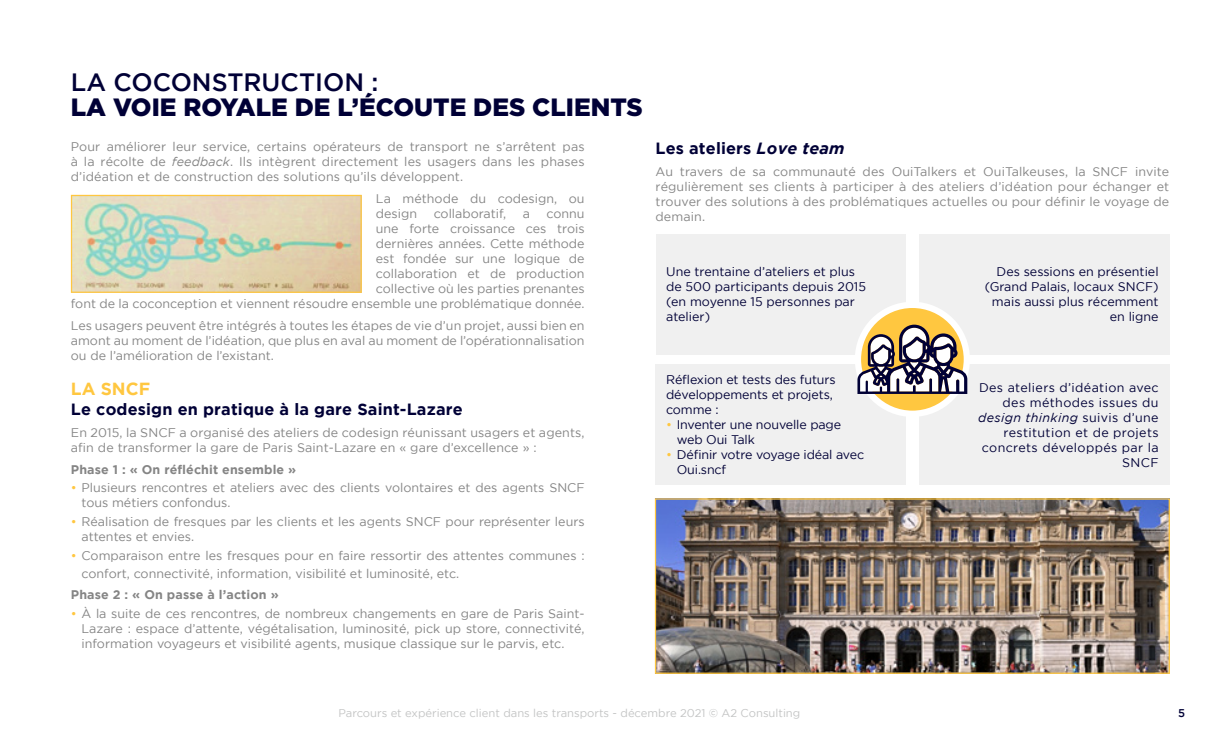
<style>
.page{position:relative;width:1230px;height:735px;background:#fff}
.page>*{position:absolute;margin:0;border:0;box-sizing:border-box;transform-origin:0 0}
.t1{font:900 25px "Gotham";color:#000036}
.t2{font:500 25px "Gotham";color:#000036}
.t3{font:700 17.5px "Gotham";color:#ffc740}
.t4{font:700 16.25px "Gotham";letter-spacing:.01em;color:#000036}
.t5{font:12.5px/15px "Gotham";color:#858585}
.t6{font:12.5px/15px "Gotham";color:#000036}
.t7{font:12.5px/15px "Gotham";letter-spacing:.03em;color:#000036;text-align:right}
.t8{font:700 12.5px "Gotham";letter-spacing:.01em;color:#858585}
.t9{font:11.25px "Gotham";color:#c4c5c5}
.t10{font:500 11.25px "Gotham";color:#000036}
.s1{font-style:italic}
.s2{color:#ffc740}
</style>
<div class="page">
<div style="left:656px;top:234px;width:250px;height:120px;background:#f0f0f0"></div>
<div style="left:919px;top:234px;width:250px;height:120px;background:#f0f0f0"></div>
<div style="left:919px;top:364px;width:250px;height:121px;background:#f0f0f0"></div>
<div style="left:656px;top:364px;width:250px;height:121px;background:#f0f0f0"></div>
<svg style="left:858px;top:305px;width:109px;height:109px;fill:#ffc740"></svg>
<div style="left:855px;top:302px;width:115px;height:115px;border:6px solid #fff;border-radius:50%"></div>
<svg style="left:857px;top:325px;width:110px;height:69px"></svg>
<img style="left:73px;top:197px;width:287px;height:94px">
<div style="left:71px;top:195px;width:291px;height:98px;border:1px solid #ffc740"></div>
<img style="left:657px;top:500px;width:511px;height:172px">
<div style="left:655px;top:498px;width:515px;height:176px;border:1px solid #ffc740"></div>
<p class="t2" style="left:71px;top:68px;width:309px">LA COCONSTRUCTION :</p>
<p class="t1" style="left:71px;top:92px;width:573px">LA VOIE ROYALE DE L’ÉCOUTE DES CLIENTS</p>
<p class="t5" style="left:71px;top:139px;width:515px;text-align:justify">Pour améliorer leur service, certains opérateurs de transport ne s’arrêtent pas à la récolte de <span class="s1">feedback</span>. Ils intègrent directement les usagers dans les phases d’idéation et de construction des solutions qu’ils développent.</p>
<p class="t5" style="left:376px;top:191px;width:210px">La méthode du codesign, ou design</p>
<p class="t5" style="left:434px;top:206px;width:74px">collaboratif,</p>
<p class="t5" style="left:523px;top:206px;width:9px">a</p>
<p class="t5" style="left:71px;top:206px;width:515px;text-align:right">connu<br>une forte croissance ces trois<br>dernières années. Cette méthode<br>est fondée sur une logique de<br>collaboration et de production<br>collective où les parties prenantes<br>font de la coconception et viennent résoudre ensemble une problématique donnée.</p>
<p class="t5" style="left:71px;top:318px;width:515px;text-align:justify">Les usagers peuvent être intégrés à toutes les étapes de vie d’un projet, aussi bien en amont au moment de l’idéation, que plus en aval au moment de l’opérationnalisation ou de l’amélioration de l’existant.</p>
<p class="t3" style="left:71px;top:379px;width:81px">LA SNCF</p>
<p class="t4" style="left:71px;top:400px;width:393px">Le codesign en pratique à la gare Saint-Lazare</p>
<p class="t5" style="left:71px;top:425px;width:515px">En 2015, la SNCF a organisé des ateliers de codesign réunissant usagers et agents, afin de transformer la gare de Paris Saint-Lazare en « gare d’excellence » :</p>
<p class="t8" style="left:71px;top:462px;width:227px">Phase 1 : « On réfléchit ensemble »</p>
<p class="t5" style="left:81px;top:480px;width:505px;text-indent:-11px"><span class="s2">•</span> Plusieurs rencontres et ateliers avec des clients volontaires et des agents SNCF tous métiers confondus.</p>
<p class="t5" style="left:81px;top:514px;width:505px;text-indent:-11px"><span class="s2">•</span> Réalisation de fresques par les clients et les agents SNCF pour représenter leurs attentes et envies.</p>
<p class="t5" style="left:81px;top:546px;width:505px;line-height:18px;text-indent:-11px"><span class="s2">•</span> Comparaison entre les fresques pour en faire ressortir des attentes communes : confort, connectivité, information, visibilité et luminosité, etc.</p>
<p class="t8" style="left:71px;top:587px;width:209px">Phase 2 : « On passe à l’action »</p>
<p class="t5" style="left:81px;top:605px;width:505px;text-align:justify;text-indent:-11px"><span class="s2">•</span> À la suite de ces rencontres, de nombreux changements en gare de Paris Saint-Lazare : espace d’attente, végétalisation, luminosité, pick up store, connectivité, information voyageurs et visibilité agents, musique classique sur le parvis, etc.</p>
<p class="t4" style="left:656px;top:138px;width:191px">Les ateliers <span class="s1">Love team</span></p>
<p class="t5" style="left:656px;top:164px;width:515px;text-align:justify">Au travers de sa communauté des OuiTalkers et OuiTalkeuses, la SNCF invite régulièrement ses clients à participer à des ateliers d’idéation pour échanger et trouver des solutions à des problématiques actuelles ou pour définir le voyage de demain.</p>
<p class="t6" style="left:666px;top:264px;width:201px">Une trentaine d’ateliers et plus de 500 participants depuis 2015 (en moyenne 15 personnes par atelier)</p>
<p class="t6" style="left:985px;top:264px;width:175px;text-align:right">Des sessions en présentiel (Grand Palais, locaux SNCF) mais aussi plus récemment</p>
<p class="t6" style="left:1110px;top:309px;width:50px">en ligne</p>
<p class="t6" style="left:666px;top:372px;width:171px">Réflexion et tests des futurs développements et projets, comme :</p>
<p class="t6" style="left:677px;top:417px;width:166px;text-indent:-11px"><span class="s2">•</span> Inventer une nouvelle page web Oui Talk</p>
<p class="t6" style="left:677px;top:447px;width:189px;text-indent:-11px"><span class="s2">•</span> Définir votre voyage idéal avec<br>Oui.sncf</p>
<p class="t7" style="left:978px;top:380px;width:182px">Des ateliers d’idéation avec des méthodes issues du <span class="s1">design thinking</span> suivis d’une restitution et de projets concrets développés par la<br>SNCF</p>
<p class="t9" style="left:338px;top:707px;width:463px">Parcours et expérience client dans les transports - décembre 2021 © A2 Consulting</p>
<p class="t10" style="left:1178px;top:707px;width:8px">5</p>
</div>
